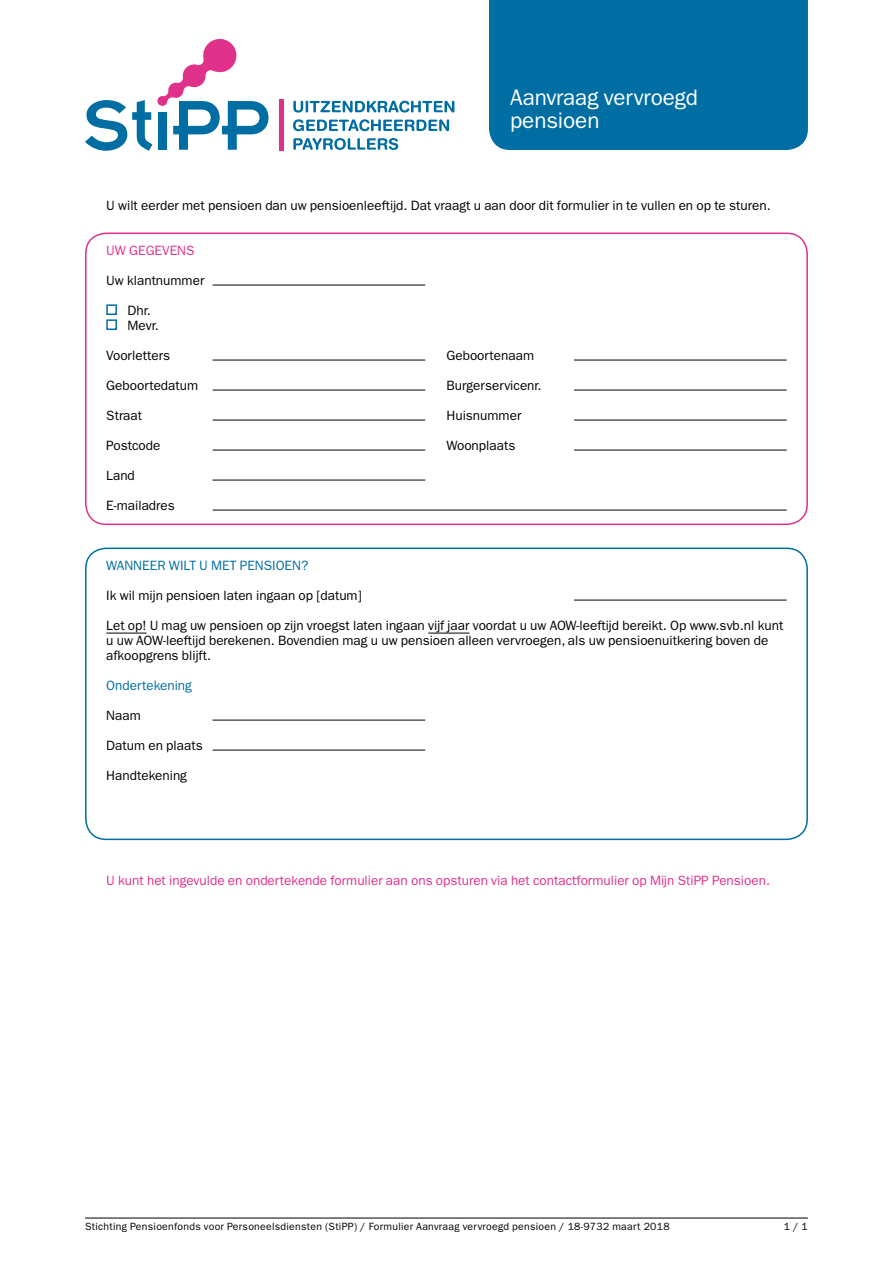
<style>
.page{position:relative;width:893px;height:1263px;background:#fff}
.page>*{position:absolute;margin:0;border:0;box-sizing:border-box;transform-origin:0 0}
.Titel{font:22.5px/22.5px "ITC Franklin Gothic Std";letter-spacing:-.005em;color:#fff}
.Hoofdtekst{font:13.5px/15px "ITC Franklin Gothic Std";color:#000}
.Hoofdtekst-2{font:13.5px "ITC Franklin Gothic Std";color:#e0318a}
.Hoofdtekst-3{font:13.5px "ITC Franklin Gothic Std";color:#006da3}
.Noten{font:10.5px "ITC Franklin Gothic Std";letter-spacing:.025em;color:#000}
</style>
<div class="page">
<div style="left:85px;top:233px;width:723px;height:292px;border:2px solid #e0318a;border-radius:21px"></div>
<div style="left:85px;top:548px;width:723px;height:292px;border:2px solid #006da3;border-radius:21px"></div>
<div style="left:489px;top:0;width:319px;height:150px;background:#006da3"></div>
<hr style="left:85px;top:1218px;width:723px;height:1px;background:#000">
<svg style="left:85px;top:39px;width:183px;height:112px"></svg>
<svg style="left:293px;top:101px;width:161px;height:12px"></svg>
<svg style="left:293px;top:119px;width:156px;height:12px"></svg>
<svg style="left:293px;top:138px;width:105px;height:12px"></svg>
<hr style="left:279px;top:99px;width:4px;height:52px;background:#e0318a">
<div style="left:106px;top:304px;width:11px;height:11px;border:2px solid #006da3"></div>
<div style="left:106px;top:319px;width:11px;height:11px;border:2px solid #006da3"></div>
<hr style="left:213px;top:450px;width:212px;height:1px;background:#000">
<hr style="left:213px;top:390px;width:212px;height:1px;background:#000">
<hr style="left:213px;top:480px;width:212px;height:1px;background:#000">
<hr style="left:574px;top:450px;width:213px;height:1px;background:#000">
<hr style="left:574px;top:420px;width:213px;height:1px;background:#000">
<hr style="left:574px;top:360px;width:213px;height:1px;background:#000">
<hr style="left:213px;top:420px;width:212px;height:1px;background:#000">
<hr style="left:213px;top:360px;width:212px;height:1px;background:#000">
<hr style="left:574px;top:390px;width:213px;height:1px;background:#000">
<hr style="left:213px;top:510px;width:574px;height:1px;background:#000">
<hr style="left:213px;top:285px;width:212px;height:1px;background:#000">
<hr style="left:106px;top:633px;width:41px;height:1px;background:#000">
<hr style="left:428px;top:633px;width:41px;height:1px;background:#000">
<hr style="left:213px;top:720px;width:212px;height:1px;background:#000">
<hr style="left:213px;top:750px;width:212px;height:1px;background:#000">
<hr style="left:574px;top:600px;width:213px;height:1px;background:#000">
<p class="Titel" style="left:510px;top:86px;width:189px">Aanvraag vervroegd pensioen</p>
<p class="Hoofdtekst" style="left:106px;top:198px;width:666px">U wilt eerder met pensioen dan uw pensioenleeftijd. Dat vraagt u aan door dit formulier in te vullen en op te sturen.</p>
<p class="Hoofdtekst-2" style="left:106px;top:243px;width:90px">UW GEGEVENS</p>
<p class="Hoofdtekst" style="left:106px;top:273px;width:100px">Uw klantnummer</p>
<p class="Hoofdtekst" style="left:128px;top:303px;width:25px">Dhr.</p>
<p class="Hoofdtekst" style="left:128px;top:318px;width:33px">Mevr.</p>
<p class="Hoofdtekst" style="left:106px;top:348px;width:65px">Voorletters</p>
<p class="Hoofdtekst" style="left:446px;top:348px;width:89px">Geboortenaam</p>
<p class="Hoofdtekst" style="left:106px;top:378px;width:93px">Geboortedatum</p>
<p class="Hoofdtekst" style="left:446px;top:378px;width:97px">Burgerservicenr.</p>
<p class="Hoofdtekst" style="left:106px;top:408px;width:37px">Straat</p>
<p class="Hoofdtekst" style="left:446px;top:408px;width:76px">Huisnummer</p>
<p class="Hoofdtekst" style="left:106px;top:438px;width:56px">Postcode</p>
<p class="Hoofdtekst" style="left:446px;top:438px;width:70px">Woonplaats</p>
<p class="Hoofdtekst" style="left:106px;top:468px;width:30px">Land</p>
<p class="Hoofdtekst" style="left:106px;top:498px;width:70px">E-mailadres</p>
<p class="Hoofdtekst-3" style="left:106px;top:558px;width:204px">WANNEER WILT U MET PENSIOEN?</p>
<p class="Hoofdtekst" style="left:106px;top:588px;width:257px">Ik wil mijn pensioen laten ingaan op [datum]</p>
<p class="Hoofdtekst" style="left:106px;top:618px;width:679px">Let op! U mag uw pensioen op zijn vroegst laten ingaan vijf jaar voordat u uw AOW-leeftijd bereikt. Op www.svb.nl kunt u uw AOW-leeftijd berekenen. Bovendien mag u uw pensioen alleen vervroegen, als uw pensioenuitkering boven de afkoopgrens blijft.</p>
<p class="Hoofdtekst-3" style="left:106px;top:678px;width:87px">Ondertekening</p>
<p class="Hoofdtekst" style="left:106px;top:708px;width:36px">Naam</p>
<p class="Hoofdtekst" style="left:106px;top:738px;width:98px">Datum en plaats</p>
<p class="Hoofdtekst" style="left:106px;top:768px;width:82px">Handtekening</p>
<p class="Hoofdtekst-2" style="left:106px;top:873px;width:665px">U kunt het ingevulde en ondertekende formulier aan ons opsturen via het contactformulier op Mijn StiPP Pensioen.</p>
<p class="Noten" style="left:85px;top:1220px;width:586px">Stichting Pensioenfonds voor Personeelsdiensten (StiPP) / Formulier Aanvraag vervroegd pensioen / 18-9732 maart 2018</p>
<p class="Noten" style="left:784px;top:1220px;width:26px">1 / 1</p>
</div>
